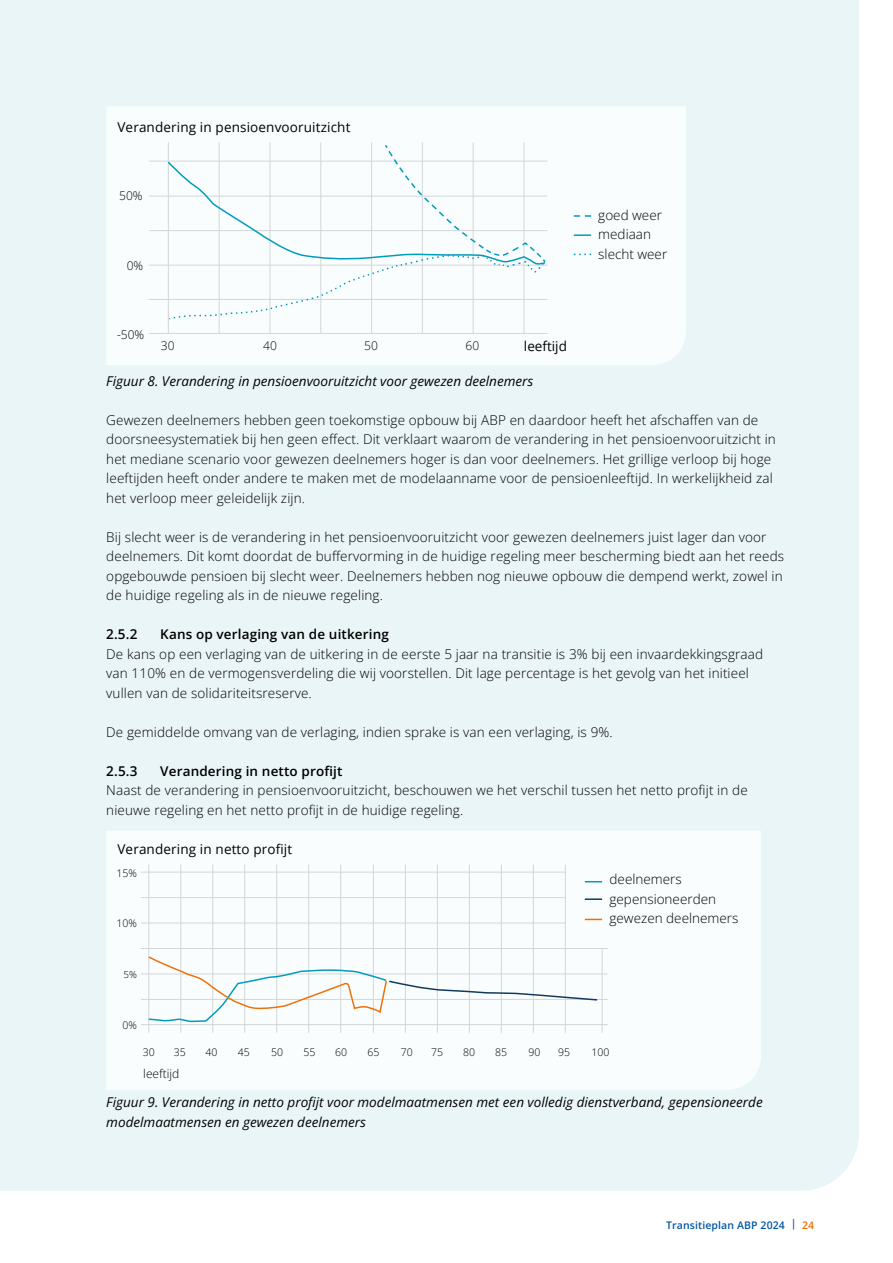
<style>
.page{position:relative;width:893px;height:1263px;background:#fff}
.page>*{position:absolute;margin:0;border:0;box-sizing:border-box;transform-origin:0 0}
.t1{font:300 13.5px/19.5px "Open Sans";letter-spacing:.01em;color:#000}
.t2{font:italic 13.5px/19.5px "Open Sans";color:#000}
.t3{font:13.5px "Open Sans";letter-spacing:.01em;color:#000}
.t4{font:600 13.5px "Open Sans";letter-spacing:.01em;color:#000}
.t5{font:300 12px "Open Sans";color:#000}
.t6{font:300 10.5px "Open Sans";color:#000}
.t7{font:600 10.5px "Open Sans";letter-spacing:.01em;color:#0057a3}
.t8{font:300 9.75px "Open Sans";color:#000}
.s1{color:#ed7102}
</style>
<div class="page">
<div style="left:0;top:0;width:859px;height:1191px;background:#eaf5f8"></div>
<svg style="left:106px;top:106px;width:580px;height:259px"></svg>
<svg style="left:106px;top:831px;width:655px;height:259px"></svg>
<hr style="left:149px;top:161px;width:398px;height:1px;background:#d2d7da">
<hr style="left:149px;top:196px;width:398px;height:1px;background:#d2d7da">
<hr style="left:149px;top:230px;width:398px;height:1px;background:#d2d7da">
<hr style="left:149px;top:265px;width:398px;height:1px;background:#d2d7da">
<hr style="left:149px;top:299px;width:398px;height:1px;background:#d2d7da">
<hr style="left:149px;top:333px;width:398px;height:1px;background:#d2d7da">
<hr style="left:168px;top:142px;width:1px;height:191px;background:#d2d7da">
<hr style="left:219px;top:142px;width:1px;height:191px;background:#d2d7da">
<hr style="left:270px;top:142px;width:1px;height:191px;background:#d2d7da">
<hr style="left:320px;top:142px;width:1px;height:191px;background:#d2d7da">
<hr style="left:371px;top:142px;width:1px;height:191px;background:#d2d7da">
<hr style="left:422px;top:142px;width:1px;height:191px;background:#d2d7da">
<hr style="left:473px;top:142px;width:1px;height:191px;background:#d2d7da">
<hr style="left:524px;top:142px;width:1px;height:191px;background:#d2d7da">
<svg style="left:574px;top:215px;width:17px;height:2px"></svg>
<svg style="left:574px;top:234px;width:17px;height:2px"></svg>
<svg style="left:574px;top:254px;width:17px;height:1px"></svg>
<svg style="left:167px;top:144px;width:380px;height:176px"></svg>
<hr style="left:141px;top:872px;width:424px;height:1px;background:#d2d7da">
<hr style="left:141px;top:897px;width:424px;height:1px;background:#d2d7da">
<hr style="left:141px;top:923px;width:424px;height:1px;background:#d2d7da">
<hr style="left:141px;top:948px;width:467px;height:1px;background:#d2d7da">
<hr style="left:141px;top:973px;width:467px;height:1px;background:#d2d7da">
<hr style="left:141px;top:999px;width:467px;height:1px;background:#d2d7da">
<hr style="left:141px;top:1024px;width:467px;height:1px;background:#d2d7da">
<hr style="left:148px;top:864px;width:1px;height:169px;background:#d2d7da">
<hr style="left:180px;top:864px;width:1px;height:169px;background:#d2d7da">
<hr style="left:212px;top:864px;width:1px;height:169px;background:#d2d7da">
<hr style="left:244px;top:864px;width:1px;height:169px;background:#d2d7da">
<hr style="left:276px;top:864px;width:1px;height:169px;background:#d2d7da">
<hr style="left:308px;top:864px;width:1px;height:169px;background:#d2d7da">
<hr style="left:340px;top:864px;width:1px;height:169px;background:#d2d7da">
<hr style="left:373px;top:864px;width:1px;height:169px;background:#d2d7da">
<hr style="left:405px;top:864px;width:1px;height:169px;background:#d2d7da">
<hr style="left:437px;top:864px;width:1px;height:169px;background:#d2d7da">
<hr style="left:469px;top:864px;width:1px;height:169px;background:#d2d7da">
<hr style="left:501px;top:864px;width:1px;height:169px;background:#d2d7da">
<hr style="left:533px;top:864px;width:1px;height:169px;background:#d2d7da">
<hr style="left:565px;top:864px;width:1px;height:169px;background:#d2d7da">
<hr style="left:602px;top:949px;width:1px;height:84px;background:#d2d7da">
<svg style="left:147px;top:955px;width:452px;height:68px"></svg>
<svg style="left:585px;top:881px;width:17px;height:1px"></svg>
<svg style="left:585px;top:898px;width:17px;height:2px"></svg>
<svg style="left:585px;top:919px;width:17px;height:1px"></svg>
<p class="t3" style="left:117px;top:118px;width:234px">Verandering in pensioenvooruitzicht</p>
<p class="t5" style="left:119px;top:187px;width:25px">50%</p>
<p class="t5" style="left:127px;top:258px;width:18px">0%</p>
<p class="t5" style="left:117px;top:326px;width:29px">-50%</p>
<p class="t5" style="left:161px;top:338px;width:15px">30</p>
<p class="t5" style="left:263px;top:338px;width:15px">40</p>
<p class="t5" style="left:364px;top:338px;width:15px">50</p>
<p class="t5" style="left:466px;top:338px;width:15px">60</p>
<p class="t1" style="left:598px;top:205px;width:70px">goed weer mediaan slecht weer</p>
<p class="t3" style="left:524px;top:337px;width:45px">leeftijd</p>
<p class="t2" style="left:106px;top:370px;width:429px">Figuur 8. Verandering in pensioenvooruitzicht voor gewezen deelnemers</p>
<p class="t1" style="left:106px;top:409px;width:671px">Gewezen deelnemers hebben geen toekomstige opbouw bij ABP en daardoor heeft het afschaffen van de doorsneesystematiek bij hen geen effect. Dit verklaart waarom de verandering in het pensioenvooruitzicht in het mediane scenario voor gewezen deelnemers hoger is dan voor deelnemers. Het grillige verloop bij hoge leeftijden heeft onder andere te maken met de modelaanname voor de pensioenleeftijd. In werkelijkheid zal het verloop meer geleidelijk zijn.</p>
<p class="t1" style="left:106px;top:526px;width:679px">Bij slecht weer is de verandering in het pensioenvooruitzicht voor gewezen deelnemers juist lager dan voor deelnemers. Dit komt doordat de buffervorming in de huidige regeling meer bescherming biedt aan het reeds opgebouwde pensioen bij slecht weer. Deelnemers hebben nog nieuwe opbouw die dempend werkt, zowel in de huidige regeling als in de nieuwe regeling.</p>
<p class="t4" style="left:106px;top:625px;width:33px">2.5.2</p>
<p class="t4" style="left:160px;top:625px;width:230px">Kans op verlaging van de uitkering</p>
<p class="t1" style="left:106px;top:643px;width:658px">De kans op een verlaging van de uitkering in de eerste 5 jaar na transitie is 3% bij een invaardekkingsgraad van 110% en de vermogensverdeling die wij voorstellen. Dit lage percentage is het gevolg van het initieel vullen van de solidariteitsreserve.</p>
<p class="t1" style="left:106px;top:721px;width:508px">De gemiddelde omvang van de verlaging, indien sprake is van een verlaging, is 9%.</p>
<p class="t4" style="left:106px;top:761px;width:33px">2.5.3</p>
<p class="t4" style="left:160px;top:761px;width:184px">Verandering in netto profijt</p>
<p class="t1" style="left:106px;top:780px;width:643px">Naast de verandering in pensioenvooruitzicht, beschouwen we het verschil tussen het netto profijt in de nieuwe regeling en het netto profijt in de huidige regeling.</p>
<p class="t3" style="left:117px;top:839px;width:176px">Verandering in netto profijt</p>
<p class="t6" style="left:116px;top:865px;width:22px">15%</p>
<p class="t6" style="left:116px;top:916px;width:22px">10%</p>
<p class="t8" style="left:123px;top:967px;width:15px">5%</p>
<p class="t6" style="left:122px;top:1018px;width:16px">0%</p>
<p class="t1" style="left:609px;top:869px;width:130px">deelnemers gepensioneerden gewezen deelnemers</p>
<p class="t6" style="left:143px;top:1045px;width:13px">30</p>
<p class="t6" style="left:174px;top:1045px;width:13px">35</p>
<p class="t6" style="left:206px;top:1045px;width:13px">40</p>
<p class="t6" style="left:238px;top:1045px;width:13px">45</p>
<p class="t6" style="left:271px;top:1045px;width:13px">50</p>
<p class="t6" style="left:303px;top:1045px;width:13px">55</p>
<p class="t6" style="left:335px;top:1045px;width:13px">60</p>
<p class="t6" style="left:367px;top:1045px;width:13px">65</p>
<p class="t6" style="left:401px;top:1045px;width:13px">70</p>
<p class="t6" style="left:431px;top:1045px;width:13px">75</p>
<p class="t6" style="left:463px;top:1045px;width:13px">80</p>
<p class="t6" style="left:495px;top:1045px;width:13px">85</p>
<p class="t6" style="left:528px;top:1045px;width:13px">90</p>
<p class="t6" style="left:558px;top:1045px;width:13px">95</p>
<p class="t6" style="left:591px;top:1045px;width:19px">100</p>
<p class="t5" style="left:143px;top:1066px;width:38px">leeftijd</p>
<p class="t2" style="left:106px;top:1092px;width:658px">Figuur 9. Verandering in netto profijt voor modelmaatmensen met een volledig dienstverband, gepensioneerde modelmaatmensen en gewezen deelnemers</p>
<p class="t7" style="left:666px;top:1217px;width:150px">Transitieplan ABP 2024 | <span class="s1">24</span></p>
</div>
